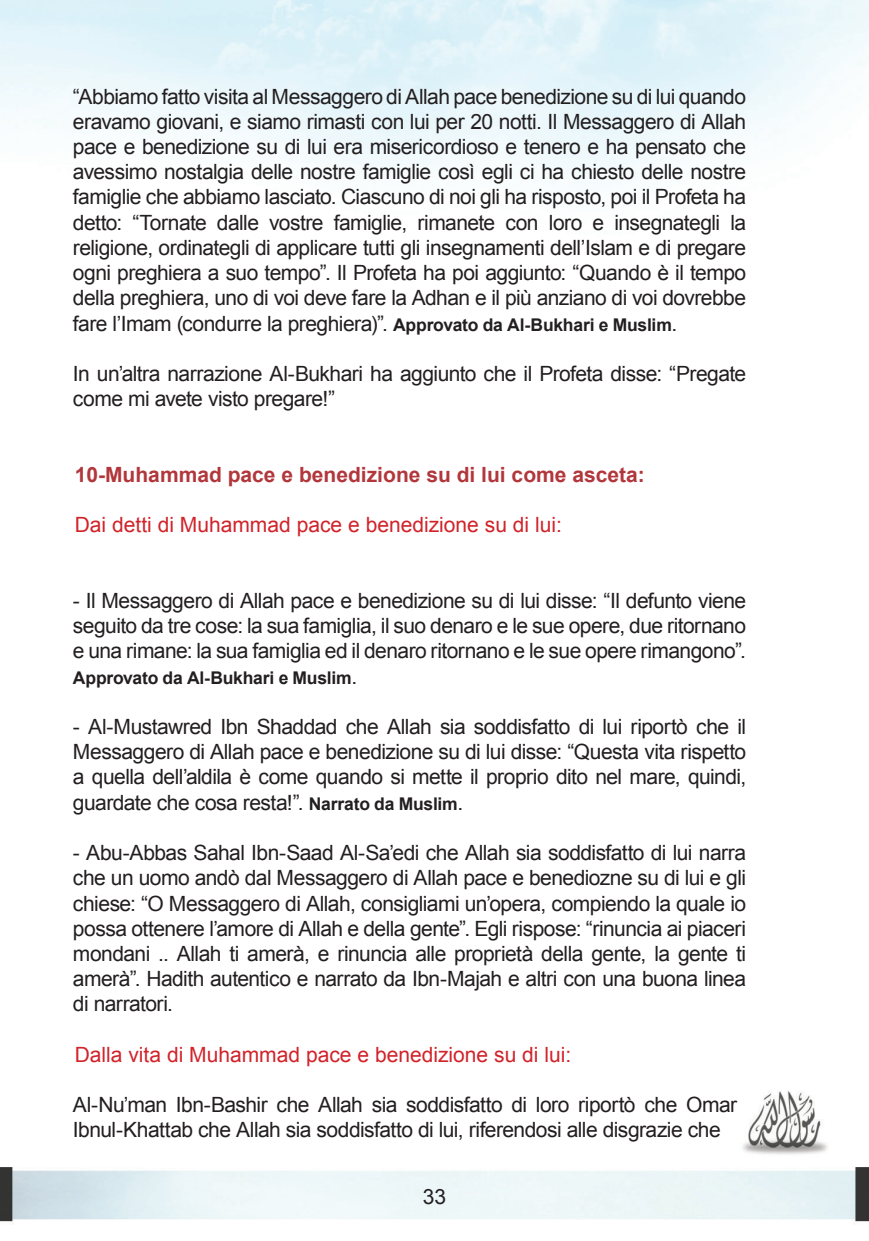
<style>
.page{position:relative;width:869px;height:1241px;background:#fff}
.page>*{position:absolute;margin:0;border:0;box-sizing:border-box;transform-origin:0 0}
.reaalboddy{font:21px/25.2px "Arial";letter-spacing:-.025em;color:#231f20;text-align:justify}
._3_subheadding{font:21px "Arial";color:#d1232a}
.headding_-_sub{font:700 21px "Arial";color:#b2373c}
.reaalboddy-2{font:700 17.5px "Arial";letter-spacing:-.01em;color:#231f20}
.s1{font-weight:700;font-size:17.5px}
.s2{font-weight:400;font-size:21px}
</style>
<div class="page">
<img style="left:0;top:0;width:868px;height:1222px">
<p class="reaalboddy" style="left:73px;top:84px;width:674px">“Abbiamo fatto visita al Messaggero di Allah pace benedizione su di lui quando eravamo giovani, e siamo rimasti con lui per 20 notti. Il Messaggero di Allah pace e benedizione su di lui era misericordioso e tenero e ha pensato che avessimo nostalgia delle nostre famiglie così egli ci ha chiesto delle nostre famiglie che abbiamo lasciato. Ciascuno di noi gli ha risposto, poi il Profeta ha detto: “Tornate dalle vostre famiglie, rimanete con loro e insegnategli la religione, ordinategli di applicare tutti gli insegnamenti dell’Islam e di pregare ogni preghiera a suo tempo”. Il Profeta ha poi aggiunto: “Quando è il tempo della preghiera, uno di voi deve fare la Adhan e il più anziano di voi dovrebbe fare l’Imam (condurre la preghiera)”. <span class="s1">Approvato da Al-Bukhari e Muslim</span>.</p>
<p class="reaalboddy" style="left:73px;top:361px;width:674px">In un’altra narrazione Al-Bukhari ha aggiunto che il Profeta disse: “Pregate come mi avete visto pregare!”</p>
<p class="headding_-_sub" style="left:75px;top:460px;width:571px">10-Muhammad pace e benedizione su di lui come asceta:</p>
<p class="_3_subheadding" style="left:75px;top:511px;width:488px">Dai detti di Muhammad pace e benedizione su di lui:</p>
<p class="reaalboddy" style="left:73px;top:588px;width:674px">- Il Messaggero di Allah pace e benedizione su di lui disse: “Il defunto viene seguito da tre cose: la sua famiglia, il suo denaro e le sue opere, due ritornano e una rimane: la sua famiglia ed il denaro ritornano e le sue opere rimangono”.</p>
<p class="reaalboddy-2" style="left:73px;top:665px;width:285px">Approvato da Al-Bukhari e Muslim<span class="s2">.</span></p>
<p class="reaalboddy" style="left:73px;top:714px;width:674px">- Al-Mustawred Ibn Shaddad che Allah sia soddisfatto di lui riportò che il Messaggero di Allah pace e benedizione su di lui disse: “Questa vita rispetto a quella dell’aldila è come quando si mette il proprio dito nel mare, quindi, guardate che cosa resta!”. <span class="s1">Narrato da Muslim</span>.</p>
<p class="reaalboddy" style="left:73px;top:840px;width:674px">- Abu-Abbas Sahal Ibn-Saad Al-Sa’edi che Allah sia soddisfatto di lui narra che un uomo andò dal Messaggero di Allah pace e benediozne su di lui e gli chiese: “O Messaggero di Allah, consigliami un’opera, compiendo la quale io possa ottenere l’amore di Allah e della gente”. Egli rispose: “rinuncia ai piaceri mondani .. Allah ti amerà, e rinuncia alle proprietà della gente, la gente ti amerà”. Hadith autentico e narrato da Ibn-Majah e altri con una buona linea di narratori.</p>
<p class="_3_subheadding" style="left:75px;top:1040px;width:498px">Dalla vita di Muhammad pace e benedizione su di lui:</p>
<p class="reaalboddy" style="left:73px;top:1092px;width:665px">Al-Nu’man Ibn-Bashir che Allah sia soddisfatto di loro riportò che Omar<br>Ibnul-Khattab che Allah sia soddisfatto di lui, riferendosi alle disgrazie che</p>
<p class="reaalboddy" style="left:422px;top:1184px;width:25px">33</p>
</div>
